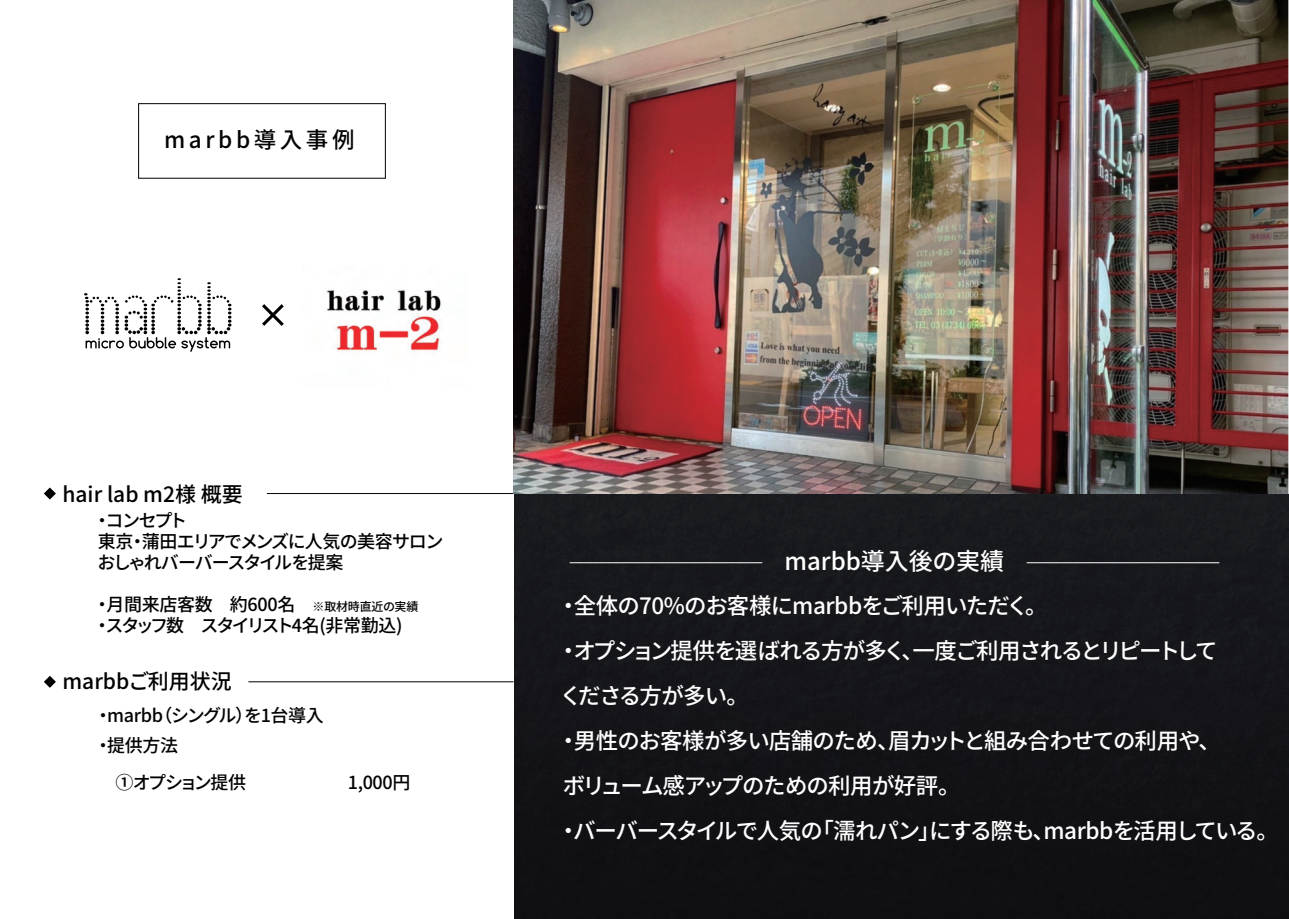
<style>
.page{position:relative;width:1289px;height:919px;background:#fff}
.page>*{position:absolute;margin:0;border:0;box-sizing:border-box;transform-origin:0 0}
.t1{font:500 24px "Noto Sans CJ Kjp";color:#fff}
.t2{font:500 22.5px/45px "Noto Sans CJ Kjp";letter-spacing:-.05em;color:#fff}
.t3{font:500 22.5px "Noto Sans CJ Kjp";letter-spacing:.16em;color:#030303}
.t4{font:500 21px "Noto Sans CJ Kjp";color:#000}
.t5{font:500 18px/21px "Noto Sans CJ Kjp";letter-spacing:-.07em;color:#000}
.t6{font:500 18px/21px "Noto Sans CJ Kjp";letter-spacing:-.02em;color:#000}
.t7{font:500 18px/30px "Noto Sans CJ Kjp";letter-spacing:-.02em;color:#030303}
.s1{font-size:12px}
</style>
<div class="page">
<div style="left:513px;top:494px;width:775px;height:424px;background:#141419"></div>
<hr style="left:569px;top:562px;width:193px;height:1px;background:#fff">
<hr style="left:1026px;top:562px;width:193px;height:1px;background:#fff">
<hr style="left:267px;top:493px;width:246px;height:1px;background:#000">
<hr style="left:248px;top:681px;width:265px;height:1px;background:#000">
<svg style="left:44px;top:675px;width:12px;height:12px"></svg>
<svg style="left:44px;top:487px;width:12px;height:12px"></svg>
<div style="left:138px;top:103px;width:248px;height:75px;background:#fff;border:1px solid #000"></div>
<svg style="left:84px;top:278px;width:147px;height:74px"></svg>
<svg style="left:262px;top:304px;width:22px;height:22px"></svg>
<img style="left:513px;top:0;width:775px;height:494px">
<img style="left:326px;top:290px;width:115px;height:61px">
<p class="t3" style="left:164px;top:127px;width:192px">marbb導入事例</p>
<p class="t4" style="left:62px;top:482px;width:182px">hair lab m2様 概要</p>
<p class="t5" style="left:93px;top:510px;width:351px">・コンセプト<br>東京・蒲田エリアでメンズに人気の美容サロンおしゃれバーバースタイルを提案</p>
<p class="t6" style="left:93px;top:594px;width:326px">・月間来店客数　約600名　<span class="s1">※取材時直近の実績</span>・スタッフ数　スタイリスト4名(非常勤込)</p>
<p class="t4" style="left:62px;top:669px;width:171px">marbbご利用状況</p>
<p class="t7" style="left:94px;top:700px;width:231px">・marbb（シングル）を1台導入・提供方法</p>
<p class="t5" style="left:115px;top:772px;width:132px">①オプション提供</p>
<p class="t5" style="left:348px;top:772px;width:64px">1,000円</p>
<p class="t1" style="left:784px;top:548px;width:221px">marbb導入後の実績</p>
<p class="t2" style="left:557px;top:583px;width:723px">・全体の70%のお客様にmarbbをご利用いただく。<br>・オプション提供を選ばれる方が多く、一度ご利用されるとリピートして<br>くださる方が多い。<br>・男性のお客様が多い店舗のため、眉カットと組み合わせての利用や、<br>ボリューム感アップのための利用が好評。<br>・バーバースタイルで人気の「濡れパン」にする際も、marbbを活用している。</p>
</div>
